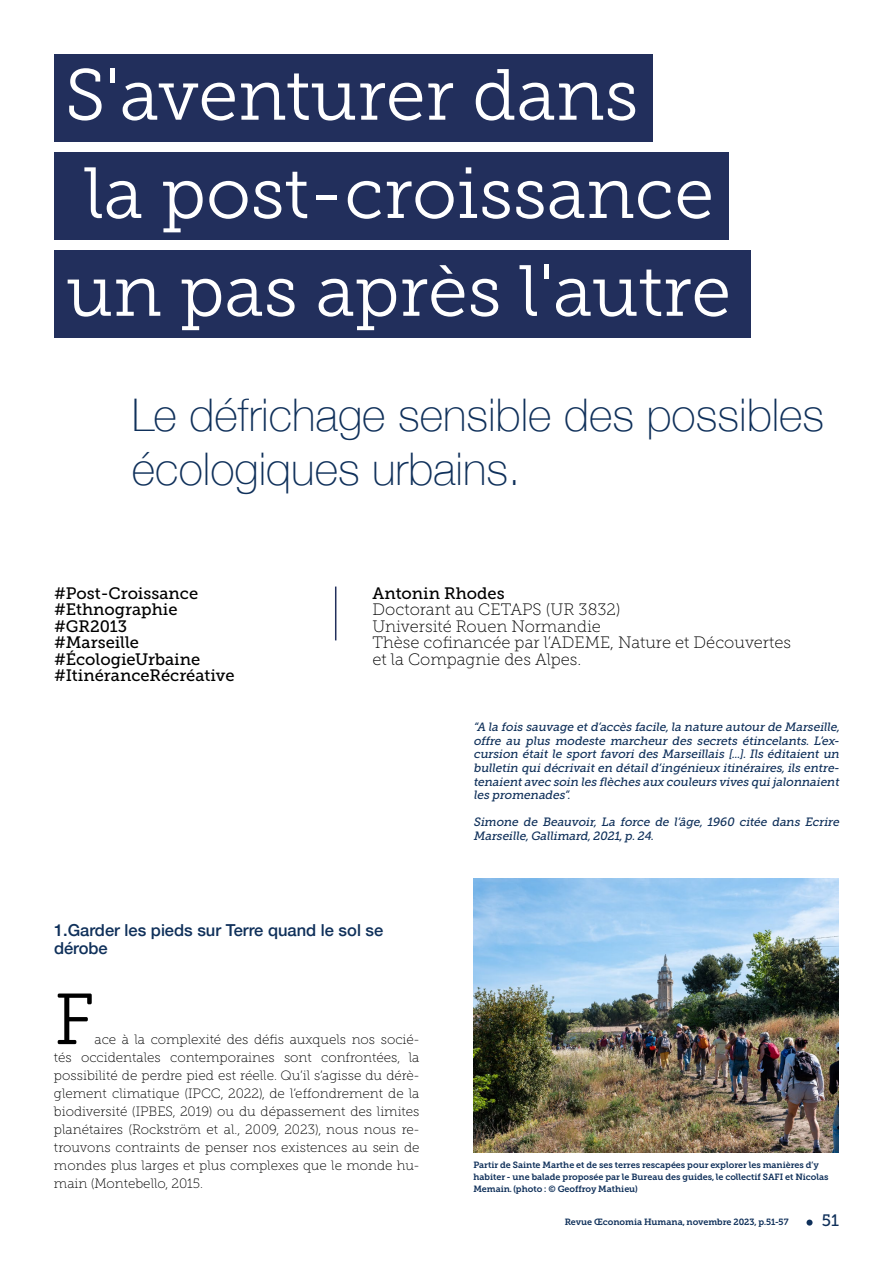
<style>
.page{position:relative;width:893px;height:1263px;background:#fff}
.page>*{position:absolute;margin:0;border:0;box-sizing:border-box;transform-origin:0 0}
.t1{font:72px/97.8px "Museo Slab 300";color:#fff}
.t2{font:72px "Museo Slab Rounded 300";color:#000}
.t3{font:100 45px/54px "Helvetica Neue";color:#0f305a}
.t4{font:16.5px/16.5px "Museo Slab 100";color:#000}
.t5{font:16.5px/16.5px "Museo Slab 500";color:#000}
.t6{font:500 16.5px/18px "Helvetica Neue";color:#0f305a}
.t7{font:16.5px "Museo Slab 500";color:#0f305a}
.t8{font:13.5px/18px "Museo Slab Rounded 100";color:#000;text-align:justify}
.t9{font:italic 12px/13.5px "Museo Slab Rounded 500";color:#0f305a;text-align:justify}
.t10{font:9px/12px "Museo Slab Rounded 700";color:#0f305a}
</style>
<div class="page">
<svg style="left:806px;top:1219px;width:6px;height:6px"></svg>
<div style="left:54px;top:54px;width:599px;height:88px;background:#222f5c"></div>
<hr style="left:335px;top:586px;width:1px;height:54px;background:#222f5c">
<div style="left:54px;top:152px;width:675px;height:88px;background:#222f5c"></div>
<div style="left:54px;top:250px;width:696px;height:88px;background:#222f5c"></div>
<img style="left:473px;top:878px;width:366px;height:274px">
<h1 class="t1" style="left:65px;top:47px;width:575px">S'aventurer dans</h1>
<h1 class="t1" style="left:66px;top:145px;width:666px">la post-croissance un pas après l'autre</h1>
<h2 class="t3" style="left:132px;top:386px;width:694px">Le défrichage sensible des possibles écologiques urbains.</h2>
<p class="t5" style="left:54px;top:585px;width:182px">#Post-Croissance #Ethnographie #GR2013<br>#Marseille #ÉcologieUrbaine #ItinéranceRécréative</p>
<p class="t5" style="left:373px;top:585px;width:134px">Antonin Rhodes</p>
<p class="t4" style="left:373px;top:602px;width:420px">Doctorant au CETAPS (UR 3832)<br>Université Rouen Normandie<br>Thèse cofinancée par l’ADEME, Nature et Découvertes et la Compagnie des Alpes.</p>
<p class="t6" style="left:54px;top:920px;width:331px">1.Garder les pieds sur Terre quand le sol se dérobe</p>
<h1 class="t2" style="left:54px;top:980px;width:42px">F</h1>
<p class="t8" style="left:54px;top:1031px;width:367px;text-indent:41px">ace à la complexité des défis auxquels nos socié&shy;tés occidentales contemporaines sont confrontées, la possibilité de perdre pied est réelle. Qu’il s’agisse du dérè&shy;glement climatique (IPCC, 2022), de l’effondrement de la biodiversité (IPBES, 2019) ou du dépassement des limites planétaires (Rockström et al., 2009, 2023), nous nous re&shy;trouvons contraints de penser nos existences au sein de mondes plus larges et plus complexes que le monde hu&shy;main (Montebello, 2015.</p>
<p class="t9" style="left:473px;top:721px;width:370px">“A la fois sauvage et d’accès facile,la nature autourde Marseille, offre au plus modeste marcheur des secrets étincelants. L’ex&shy;cursion était le sport favori des Marseillais [...]. Ils éditaient un bulletin qui décrivait en détail d’ingénieux itinéraires,ils entre&shy;tenaientavec soin les flèches aux couleurs vives quijalonnaient les promenades”.</p>
<p class="t9" style="left:473px;top:815px;width:369px">Simone de Beauvoir, La force de l’âge, 1960 citée dans Ecrire<br>Marseille,Gallimard,2021,p.24.</p>
<p class="t10" style="left:473px;top:1158px;width:356px">Partir de Sainte Marthe et de ses terres rescapées pour explorer les manières d’y habiter - une balade proposée par le Bureau des guides, le collectif SAFI et Nicolas<br>Memain. (photo : © Geoffroy Mathieu)</p>
<p class="t10" style="left:565px;top:1216px;width:225px">Revue Œconomia Humana, novembre 2023, p.51-57</p>
<p class="t7" style="left:822px;top:1211px;width:19px">51</p>
</div>
